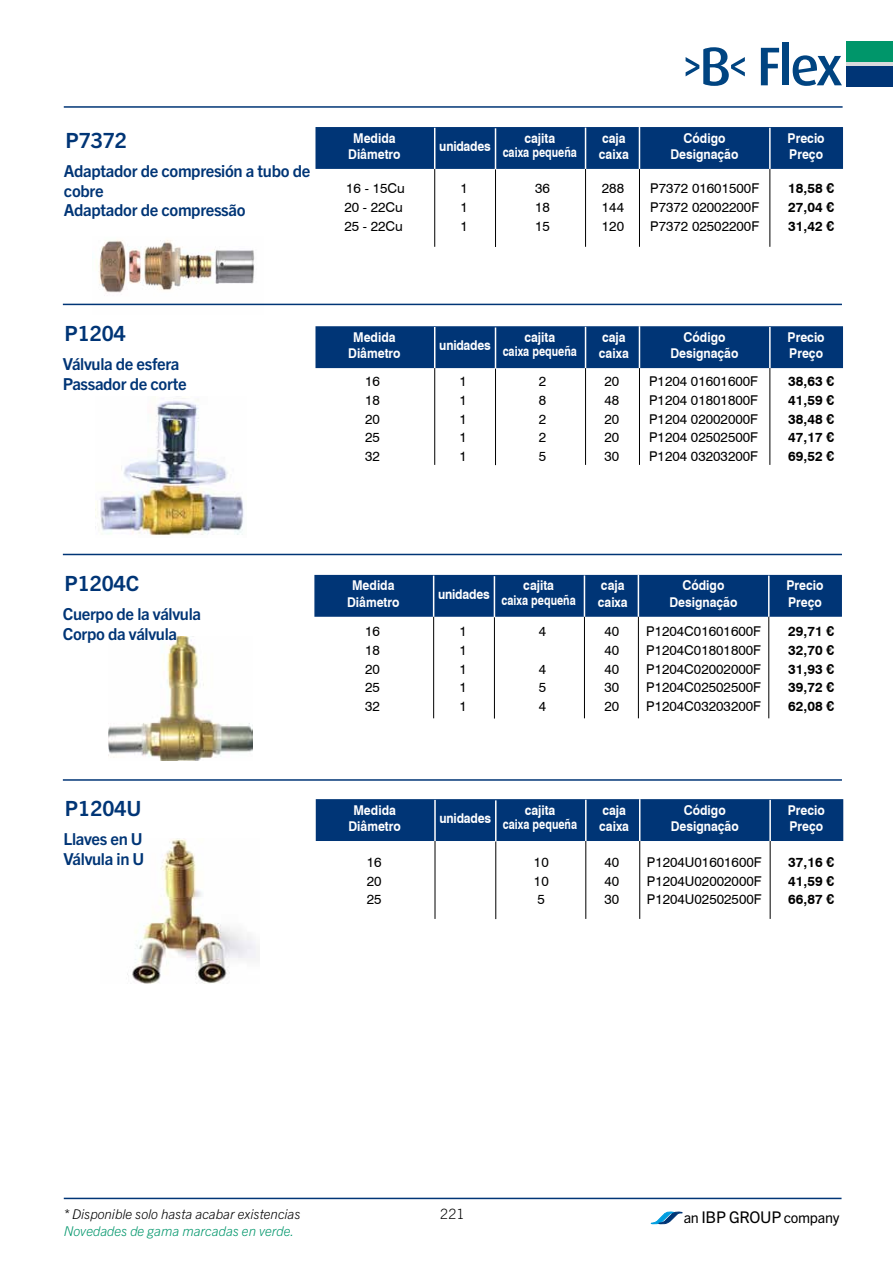
<style>
.page{position:relative;width:893px;height:1263px;background:#fff}
.page>*{position:absolute;margin:0;border:0;box-sizing:border-box;transform-origin:0 0}
.t1{font:700 21px "Trade Gothic Next LT Pro";color:#003576}
.t2{font:700 16.5px/19.8px "Trade Gothic Next LT Pro";letter-spacing:-.02em;color:#003576}
.t3{font:14.55px "Trade Gothic Next LT Pro";letter-spacing:-.02em;color:#000}
.t4{font:300 14.25px "Trade Gothic Next LT Pro";color:#000}
.t5{font:13.5px/18.8px "Swiss 721 BT";color:#000;text-align:justify}
.t6{font:700 13.5px/16.2px "Swiss 721 BT";color:#fff;text-align:center;scale:.9 1}
.t7{font:700 13.5px/18.8px "Swiss 721 BT";color:#000;text-align:justify}
.t8{font:italic 300 13.5px "Trade Gothic Next LT Pro";color:#000}
.t9{font:700 13.5px "Swiss 721 BT";letter-spacing:-.02em;color:#fff;scale:.9 1}
.t10{font:italic 300 13.5px "Trade Gothic Next LT Pro";color:#00966b}
.s1{font-size:16.2px}
</style>
<div class="page">
<div style="left:846px;top:61px;width:47px;height:8px;background:#d9dadb"></div>
<div style="left:846px;top:41px;width:47px;height:21px;background:#00966a"></div>
<div style="left:846px;top:66px;width:47px;height:21px;background:#003576"></div>
<svg style="left:651px;top:1211px;width:31px;height:13px"></svg>
<hr style="left:64px;top:106px;width:779px;height:2px;background:#003576">
<hr style="left:64px;top:1198px;width:777px;height:1px;background:#003576">
<svg style="left:686px;top:47px;width:59px;height:39px"></svg>
<svg style="left:761px;top:48px;width:18px;height:37px"></svg>
<div style="left:782px;top:43px;width:7px;height:42px;background:#004481"></div>
<svg style="left:793px;top:55px;width:49px;height:31px"></svg>
<img style="left:92px;top:240px;width:172px;height:66px">
<img style="left:95px;top:400px;width:149px;height:136px">
<hr style="left:63px;top:304px;width:779px;height:1px;background:#003576">
<img style="left:109px;top:636px;width:143px;height:124px">
<hr style="left:63px;top:554px;width:779px;height:1px;background:#003576">
<hr style="left:63px;top:779px;width:779px;height:2px;background:#003576">
<hr style="left:434px;top:128px;width:1px;height:119px;background:#000">
<hr style="left:585px;top:128px;width:1px;height:119px;background:#000">
<hr style="left:639px;top:129px;width:1px;height:118px;background:#000">
<hr style="left:769px;top:129px;width:1px;height:118px;background:#000">
<hr style="left:495px;top:128px;width:1px;height:119px;background:#000">
<div style="left:315px;top:127px;width:528px;height:42px;background:#003576;border:2px solid #003576"></div>
<hr style="left:434px;top:128px;width:1px;height:41px;background:#fff">
<hr style="left:585px;top:128px;width:1px;height:41px;background:#fff">
<hr style="left:639px;top:127px;width:1px;height:42px;background:#fff">
<hr style="left:769px;top:128px;width:2px;height:41px;background:#fff">
<hr style="left:495px;top:128px;width:1px;height:41px;background:#fff">
<hr style="left:434px;top:327px;width:1px;height:138px;background:#000">
<hr style="left:585px;top:327px;width:1px;height:138px;background:#000">
<hr style="left:639px;top:328px;width:1px;height:137px;background:#000">
<hr style="left:769px;top:328px;width:1px;height:137px;background:#000">
<hr style="left:495px;top:327px;width:1px;height:138px;background:#000">
<div style="left:315px;top:326px;width:528px;height:42px;background:#003576;border:2px solid #003576"></div>
<hr style="left:434px;top:327px;width:1px;height:41px;background:#fff">
<hr style="left:585px;top:327px;width:1px;height:41px;background:#fff">
<hr style="left:639px;top:326px;width:1px;height:42px;background:#fff">
<hr style="left:769px;top:327px;width:2px;height:41px;background:#fff">
<hr style="left:495px;top:327px;width:1px;height:42px;background:#fff">
<hr style="left:433px;top:576px;width:1px;height:142px;background:#000">
<hr style="left:584px;top:576px;width:1px;height:142px;background:#000">
<hr style="left:638px;top:577px;width:1px;height:141px;background:#000">
<hr style="left:768px;top:577px;width:1px;height:141px;background:#000">
<hr style="left:494px;top:576px;width:1px;height:142px;background:#000">
<div style="left:314px;top:575px;width:528px;height:42px;background:#003576;border:2px solid #003576"></div>
<hr style="left:433px;top:576px;width:1px;height:41px;background:#fff">
<hr style="left:584px;top:575px;width:1px;height:42px;background:#fff">
<hr style="left:638px;top:575px;width:1px;height:42px;background:#fff">
<hr style="left:768px;top:576px;width:1px;height:41px;background:#fff">
<hr style="left:494px;top:576px;width:1px;height:41px;background:#fff">
<img style="left:127px;top:838px;width:129px;height:145px">
<hr style="left:435px;top:800px;width:1px;height:119px;background:#000">
<hr style="left:585px;top:800px;width:1px;height:119px;background:#000">
<hr style="left:639px;top:801px;width:1px;height:118px;background:#000">
<hr style="left:770px;top:801px;width:1px;height:118px;background:#000">
<hr style="left:495px;top:800px;width:1px;height:119px;background:#000">
<div style="left:316px;top:799px;width:527px;height:42px;background:#003576;border:2px solid #003576"></div>
<hr style="left:434px;top:800px;width:2px;height:41px;background:#fff">
<hr style="left:585px;top:800px;width:2px;height:41px;background:#fff">
<hr style="left:639px;top:799px;width:1px;height:42px;background:#fff">
<hr style="left:769px;top:800px;width:2px;height:41px;background:#fff">
<hr style="left:495px;top:800px;width:1px;height:41px;background:#fff">
<h1 class="t1" style="left:65px;top:126px;width:63px">P7372</h1>
<p class="t2" style="left:64px;top:160px;width:248px">Adaptador de compresión a tubo de cobre<br>Adaptador de compressão</p>
<p class="t6" style="left:348px;top:130px;width:60px">Medida<br>Diâmetro</p>
<p class="t9" style="left:439px;top:138px;width:59px">unidades</p>
<p class="t6" style="left:503px;top:131px;width:84px;line-height:14.2px">cajita<br>caixa pequeña</p>
<p class="t5" style="left:344px;top:179px;width:62px;text-align:left">16 - 15Cu<br>20 - 22Cu<br>25 - 22Cu</p>
<p class="t5" style="left:461px;top:179px;width:9px">1<br>1<br>1</p>
<p class="t5" style="left:535px;top:179px;width:16px">36<br>18<br>15</p>
<p class="t6" style="left:599px;top:130px;width:35px;text-align:left">caja caixa</p>
<p class="t6" style="left:670px;top:130px;width:77px">Código<br>Designação</p>
<p class="t6" style="left:788px;top:130px;width:43px;text-align:left">Precio<br>Preço</p>
<p class="t5" style="left:602px;top:179px;width:24px">288<br>144<br>120</p>
<p class="t5" style="left:650px;top:179px;width:111px">P7372 01601500F P7372 02002200F P7372 02502200F</p>
<p class="t7" style="left:788px;top:179px;width:47px">18,58 € 27,04 € 31,42 €</p>
<h1 class="t1" style="left:64px;top:319px;width:63px">P1204</h1>
<p class="t2" style="left:63px;top:353px;width:125px">Válvula de esfera<br>Passador de corte</p>
<p class="t6" style="left:348px;top:329px;width:60px">Medida<br>Diâmetro</p>
<p class="t9" style="left:439px;top:337px;width:59px">unidades</p>
<p class="t6" style="left:503px;top:330px;width:84px;line-height:14.2px">cajita<br>caixa pequeña</p>
<p class="t6" style="left:599px;top:329px;width:35px;text-align:left">caja caixa</p>
<p class="t6" style="left:670px;top:329px;width:77px">Código<br>Designação</p>
<p class="t6" style="left:788px;top:329px;width:43px;text-align:left">Precio<br>Preço</p>
<p class="t5" style="left:365px;top:372px;width:16px">16<br>18<br>20<br>25<br>32</p>
<p class="t5" style="left:459px;top:372px;width:9px">1<br>1<br>1<br>1<br>1</p>
<p class="t5" style="left:604px;top:372px;width:16px">20<br>48<br>20<br>20<br>30</p>
<p class="t5" style="left:649px;top:372px;width:111px">P1204 01601600F P1204 01801800F P1204 02002000F P1204 02502500F P1204 03203200F</p>
<p class="t7" style="left:788px;top:372px;width:47px">38,63 € 41,59 € 38,48 € 47,17 € 69,52 €</p>
<p class="t5" style="left:539px;top:372px;width:9px">2<br>8<br>2<br>2<br>5</p>
<h1 class="t1" style="left:64px;top:569px;width:77px">P1204C</h1>
<p class="t2" style="left:63px;top:603px;width:140px">Cuerpo de la válvula<br>Corpo da válvula</p>
<h1 class="t1" style="left:65px;top:794px;width:78px">P1204U</h1>
<p class="t2" style="left:64px;top:828px;width:82px">Llaves en U<br>Válvula in U</p>
<p class="t6" style="left:347px;top:577px;width:60px">Medida<br>Diâmetro</p>
<p class="t9" style="left:438px;top:586px;width:59px">unidades</p>
<p class="t6" style="left:502px;top:578px;width:84px;line-height:14.2px">cajita<br>caixa pequeña</p>
<p class="t6" style="left:598px;top:577px;width:35px;text-align:left">caja caixa</p>
<p class="t5" style="left:365px;top:622px;width:16px">16<br>18<br>20<br>25<br>32</p>
<p class="t5" style="left:459px;top:622px;width:9px">1<br>1<br>1<br>1<br>1</p>
<p class="t5" style="left:604px;top:622px;width:16px">40<br>40<br>40<br>30<br>20</p>
<p class="t5" style="left:539px;top:622px;width:9px">4</p>
<p class="t5" style="left:539px;top:659px;width:9px">4<br>5<br>4</p>
<p class="t6" style="left:669px;top:577px;width:77px">Código<br>Designação</p>
<p class="t6" style="left:786px;top:577px;width:43px;text-align:left">Precio<br>Preço</p>
<p class="t5" style="left:646px;top:622px;width:116px">P1204C01601600F P1204C01801800F P1204C02002000F P1204C02502500F P1204C03203200F</p>
<p class="t7" style="left:788px;top:622px;width:47px">29,71 € 32,70 € 31,93 € 39,72 € 62,08 €</p>
<p class="t6" style="left:348px;top:802px;width:60px">Medida<br>Diâmetro</p>
<p class="t9" style="left:440px;top:810px;width:59px">unidades</p>
<p class="t6" style="left:503px;top:803px;width:84px;line-height:14.2px">cajita<br>caixa pequeña</p>
<p class="t6" style="left:599px;top:802px;width:35px;text-align:left">caja caixa</p>
<p class="t6" style="left:671px;top:802px;width:77px">Código<br>Designação</p>
<p class="t6" style="left:788px;top:802px;width:43px;text-align:left">Precio<br>Preço</p>
<p class="t5" style="left:367px;top:852px;width:16px">16<br>20<br>25</p>
<p class="t5" style="left:534px;top:852px;width:16px">10<br>10<br>5</p>
<p class="t5" style="left:647px;top:852px;width:116px">P1204U01601600F P1204U02002000F P1204U02502500F</p>
<p class="t7" style="left:788px;top:852px;width:47px">37,16 € 41,59 € 66,87 €</p>
<p class="t5" style="left:604px;top:852px;width:16px">40<br>40<br>30</p>
<p class="t8" style="left:64px;top:1205px;width:238px">* Disponible solo hasta acabar existencias</p>
<p class="t4" style="left:440px;top:1204px;width:26px">221</p>
<p class="t10" style="left:64px;top:1221px;width:232px">Novedades de gama marcadas en verde.</p>
<p class="t3" style="left:684px;top:1208px;width:157px">an <span class="s1">IBP GROUP</span> company</p>
</div>
